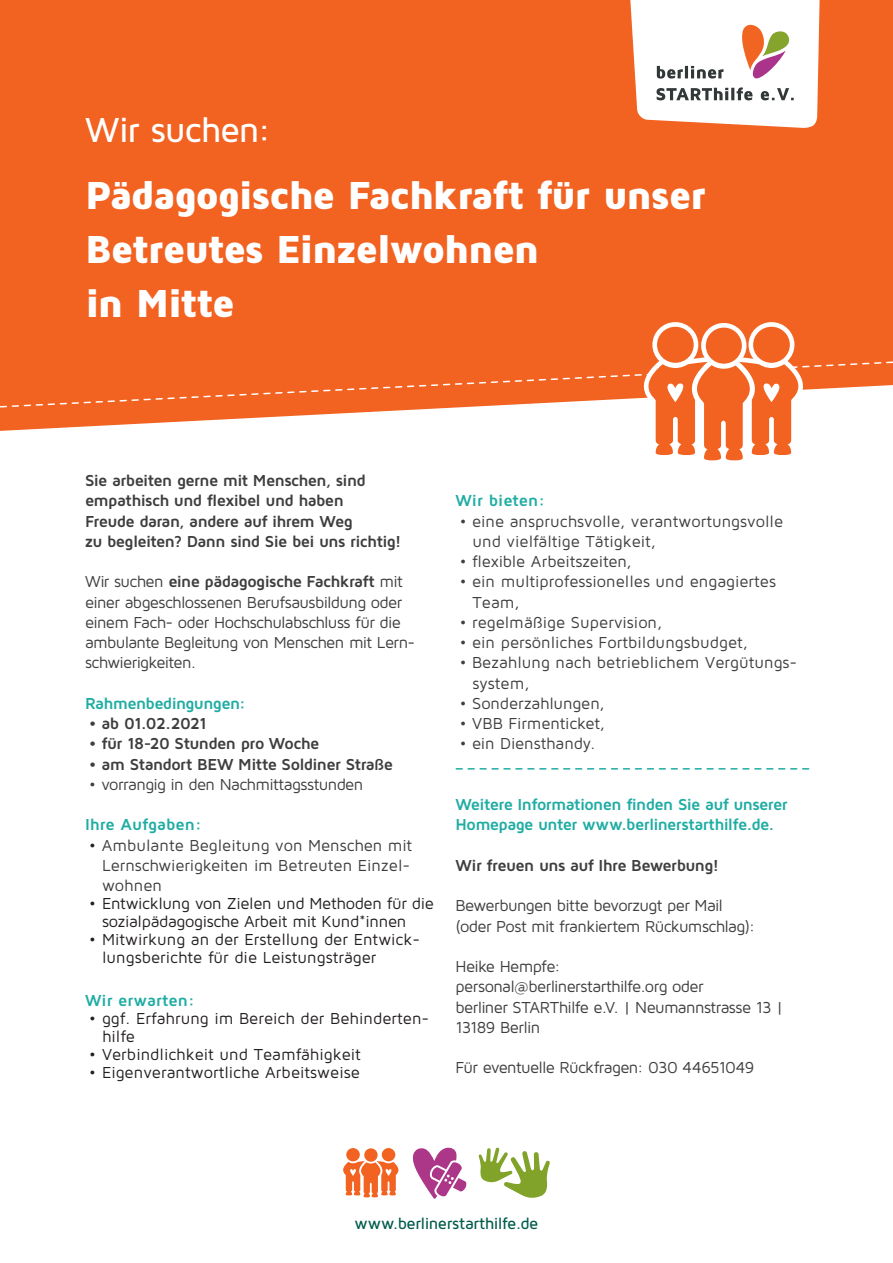
<style>
.page{position:relative;width:893px;height:1263px;background:#fff}
.page>*{position:absolute;margin:0;border:0;box-sizing:border-box;transform-origin:0 0}
.t1{font:900 40.5px/54px "Maven Pro";letter-spacing:-.04em;color:#fff}
.t2{font:500 36px "Maven Pro";letter-spacing:-.035em;color:#fff}
.t3{font:16.5px/20.2px "Maven Pro";letter-spacing:-.04em;color:#3e3e3f}
.t4{font:16.5px/20.2px "Maven Pro";letter-spacing:-.015em;color:#3e3e3f}
.t5{font:700 16.5px/20.2px "Maven Pro";letter-spacing:-.04em;color:#3e3e3f}
.t6{font:16.5px/18px "Maven Pro";color:#231f20}
.t7{font:700 16.5px/20.2px "Maven Pro";letter-spacing:-.035em;color:#1faca3}
.t8{font:16.5px/18px "Maven Pro";letter-spacing:-.02em;color:#231f20}
.t9{font:700 16.5px "Maven Pro";color:#1faca3}
.t10{font:16.5px "Maven Pro";letter-spacing:-.035em;color:#3e3e3f}
.t11{font:500 16.5px "Maven Pro";letter-spacing:-.025em;color:#005b4c}
.s1{font-weight:700}
.s2{color:#231f20}
</style>
<div class="page">
<svg style="left:343px;top:1147px;width:207px;height:52px"></svg>
<svg style="left:0;top:410px;width:406px;height:21px"></svg>
<div style="left:0;top:0;width:893px;height:410px;background:#f26221"></div>
<svg style="left:620px;top:0;width:204px;height:128px"></svg>
<svg style="left:456px;top:768px;width:353px;height:2px"></svg>
<svg style="left:636px;top:316px;width:175px;height:145px"></svg>
<h2 class="t2" style="left:85px;top:107px;width:188px">Wir suchen:</h2>
<h1 class="t1" style="left:85px;top:167px;width:623px">Pädagogische Fachkraft für unser<br>Betreutes Einzelwohnen<br>in Mitte</h1>
<p class="t5" style="left:85px;top:470px;width:318px">Sie arbeiten gerne mit Menschen, sind empathisch und flexibel und haben<br>Freude daran, andere auf ihrem Weg<br>zu begleiten? Dann sind Sie bei uns richtig!</p>
<p class="t3" style="left:85px;top:571px;width:332px">Wir suchen <span class="s1">eine pädagogische Fachkraft</span> mit einer abgeschlossenen Berufsausbildung oder einem Fach- oder Hochschulabschluss für die ambulante Begleitung von Menschen mit Lern&shy;schwierigkeiten.</p>
<p class="t7" style="left:85px;top:692px;width:162px">Rahmenbedingungen:</p>
<p class="t5" style="left:89px;top:713px;width:119px">• ab 01.02.2021</p>
<p class="t5" style="left:89px;top:733px;width:231px">• für 18-20 Stunden pro Woche</p>
<p class="t5" style="left:89px;top:753px;width:305px">• am Standort BEW Mitte Soldiner Straße</p>
<p class="t10" style="left:89px;top:774px;width:276px">• vorrangig in den Nachmittagsstunden</p>
<p class="t9" style="left:85px;top:814px;width:118px">Ihre Aufgaben:</p>
<p class="t4" style="left:102px;top:834px;width:312px;text-indent:-13px"><span class="s2">•</span> Ambulante Begleitung von Menschen mit<br>Lernschwierigkeiten im Betreuten Einzel&shy;wohnen</p>
<p class="t8" style="left:102px;top:894px;width:334px;text-indent:-13px">• Entwicklung von Zielen und Methoden für die sozialpädagogische Arbeit mit Kund*innen</p>
<p class="t6" style="left:102px;top:930px;width:320px;text-indent:-13px">• Mitwirkung an der Erstellung der Entwick&shy;lungsberichte für die Leistungsträger</p>
<p class="t9" style="left:85px;top:990px;width:111px">Wir erwarten:</p>
<p class="t6" style="left:102px;top:1008px;width:329px;text-indent:-13px">• ggf. Erfahrung im Bereich der Behinderten&shy;hilfe</p>
<p class="t6" style="left:89px;top:1044px;width:273px">• Verbindlichkeit und Teamfähigkeit</p>
<p class="t6" style="left:89px;top:1062px;width:272px">• Eigenverantwortliche Arbeitsweise</p>
<p class="t9" style="left:455px;top:490px;width:91px">Wir bieten:</p>
<p class="t4" style="left:472px;top:510px;width:312px;text-indent:-13px">• eine anspruchsvolle, verantwortungsvolle und vielfältige Tätigkeit,</p>
<p class="t4" style="left:460px;top:551px;width:174px">• flexible Arbeitszeiten,</p>
<p class="t4" style="left:472px;top:571px;width:305px;text-indent:-13px">• ein multiprofessionelles und engagiertes<br>Team,</p>
<p class="t4" style="left:460px;top:611px;width:204px">• regelmäßige Supervision,</p>
<p class="t4" style="left:460px;top:632px;width:290px">• ein persönliches Fortbildungsbudget,</p>
<p class="t4" style="left:472px;top:652px;width:326px;text-indent:-13px">• Bezahlung nach betrieblichem Vergütungs&shy;system,</p>
<p class="t4" style="left:460px;top:692px;width:146px">• Sonderzahlungen,</p>
<p class="t4" style="left:460px;top:713px;width:147px">• VBB Firmenticket,</p>
<p class="t4" style="left:460px;top:733px;width:137px">• ein Diensthandy.</p>
<p class="t7" style="left:455px;top:794px;width:334px">Weitere Informationen finden Sie auf unserer<br>Homepage unter www.berlinerstarthilfe.de.</p>
<p class="t5" style="left:455px;top:854px;width:265px">Wir freuen uns auf Ihre Bewerbung!</p>
<p class="t3" style="left:455px;top:895px;width:301px">Bewerbungen bitte bevorzugt per Mail (oder Post mit frankiertem Rückumschlag):</p>
<p class="t3" style="left:455px;top:956px;width:330px">Heike Hempfe:<br>personal@berlinerstarthilfe.org oder<br>berliner STARThilfe e.V. | Neumannstrasse 13 |<br>13189 Berlin</p>
<p class="t3" style="left:455px;top:1057px;width:300px">Für eventuelle Rückfragen: 030 44651049</p>
<p class="t11" style="left:355px;top:1213px;width:185px">www.berlinerstarthilfe.de</p>
</div>
